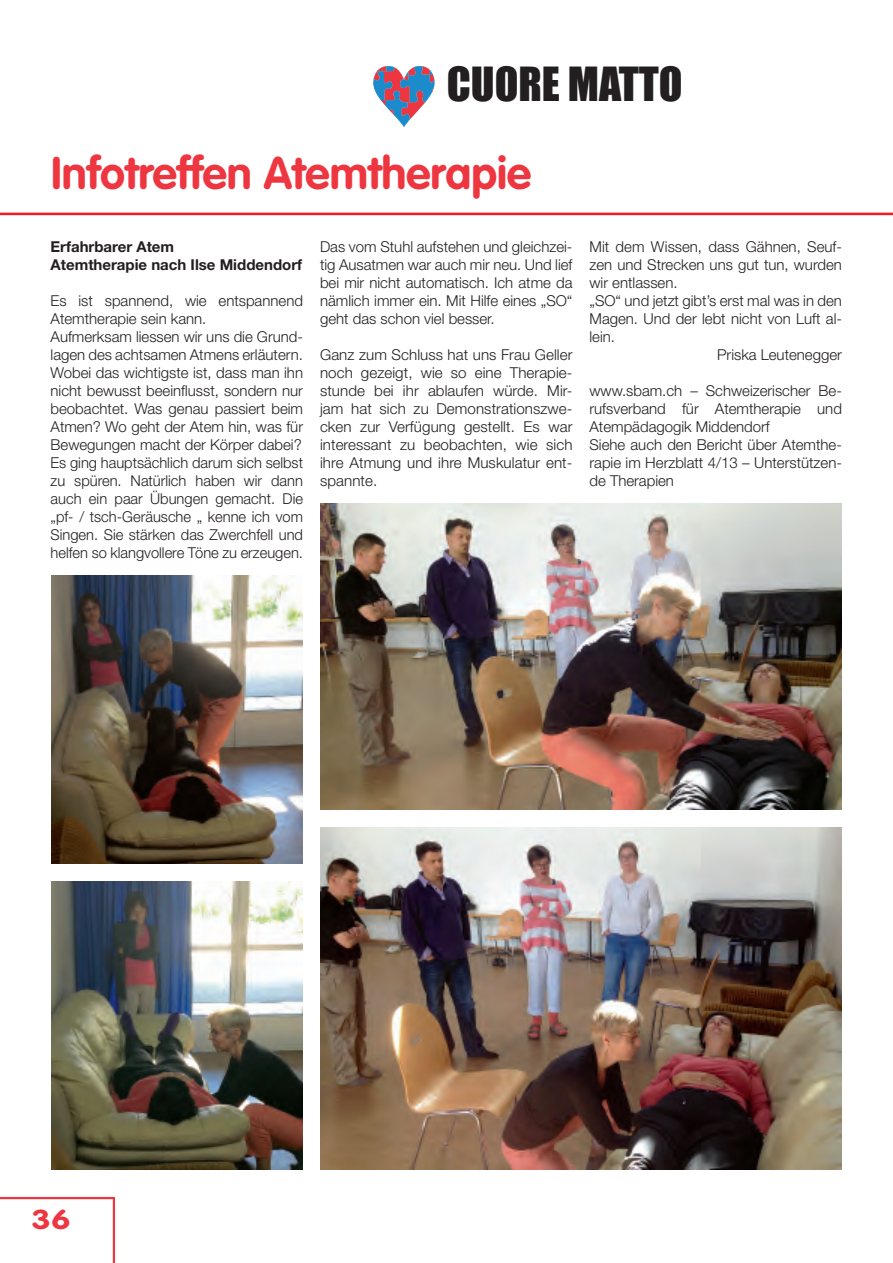
<style>
.page{position:relative;width:893px;height:1263px;background:#fff}
.page>*{position:absolute;margin:0;border:0;box-sizing:border-box;transform-origin:0 0}
.t1{font:700 45px "VAG Rounded Std";color:#ee3640}
.t2{font:43.5px "Impact MT Std";color:#231f20}
.t3{font:700 27px "VAG Rounded Std";color:#ee3640;scale:1.26 1}
.t4{font:300 15px/18px "Helvetica Neue LT Std";color:#231f20}
.t5{font:700 15px/18px "Helvetica Neue LT Std";color:#231f20}
</style>
<div class="page">
<hr style="left:0;top:213px;width:893px;height:2px;background:#ee1d23">
<svg style="left:0;top:1197px;width:115px;height:66px"></svg>
<svg style="left:373px;top:66px;width:62px;height:61px"></svg>
<img style="left:320px;top:504px;width:522px;height:306px">
<img style="left:320px;top:828px;width:522px;height:341px">
<img style="left:51px;top:882px;width:251px;height:287px">
<img style="left:51px;top:576px;width:251px;height:288px">
<h2 class="t2" style="left:447px;top:55px;width:237px">CUORE MATTO</h2>
<h1 class="t1" style="left:51px;top:147px;width:482px">Infotreffen Atemtherapie</h1>
<p class="t5" style="left:51px;top:237px;width:253px">Erfahrbarer Atem<br>Atemtherapie nach Ilse Middendorf</p>
<p class="t4" style="left:51px;top:291px;width:254px">Es ist spannend, wie entspannend Atemtherapie sein kann.<br>Aufmerksam liessen wir uns die Grund&shy;lagen des achtsamen Atmens erläutern.<br>Wobei das wichtigste ist, dass man ihn nicht bewusst beeinflusst, sondern nur beobachtet. Was genau passiert beim Atmen? Wo geht der Atem hin, was für Bewegungen macht der Körper dabei?<br>Es ging hauptsächlich darum sich selbst zu spüren. Natürlich haben wir dann auch ein paar Übungen gemacht. Die „pf- / tsch-Geräusche „ kenne ich vom Singen. Sie stärken das Zwerchfell und helfen so klangvollere Töne zu erzeugen.</p>
<p class="t4" style="left:320px;top:237px;width:254px;text-align:justify">Das vom Stuhl aufstehen und gleichzei&shy;tig Ausatmen war auch mir neu. Und lief bei mir nicht automatisch. Ich atme da nämlich immer ein. Mit Hilfe eines „SO“ geht das schon viel besser.</p>
<p class="t4" style="left:320px;top:345px;width:254px;text-align:justify">Ganz zum Schluss hat uns Frau Geller noch gezeigt, wie so eine Therapie&shy;stunde bei ihr ablaufen würde. Mir&shy;jam hat sich zu Demonstrationszwe&shy;cken zur Verfügung gestellt. Es war interessant zu beobachten, wie sich ihre Atmung und ihre Muskulatur ent&shy;spannte.</p>
<p class="t4" style="left:589px;top:237px;width:254px">Mit dem Wissen, dass Gähnen, Seuf-</p>
<p class="t4" style="left:589px;top:255px;width:254px">zen und Strecken uns gut tun, wurden</p>
<p class="t4" style="left:589px;top:273px;width:90px">wir entlassen.</p>
<p class="t4" style="left:589px;top:291px;width:254px">„SO“ und jetzt gibt’s erst mal was in den</p>
<p class="t4" style="left:589px;top:309px;width:254px">Magen. Und der lebt nicht von Luft al-</p>
<p class="t4" style="left:589px;top:327px;width:27px">lein.</p>
<p class="t4" style="left:717px;top:345px;width:126px">Priska Leutenegger</p>
<p class="t4" style="left:589px;top:381px;width:254px">www.sbam.ch – Schweizerischer Be&shy;rufsverband für Atemtherapie und<br>Atempädagogik Middendorf<br>Siehe auch den Bericht über Atemthe&shy;rapie im Herzblatt 4/13 – Unterstützen&shy;de Therapien</p>
<h3 class="t3" style="left:32px;top:1204px;width:32px">36</h3>
</div>
